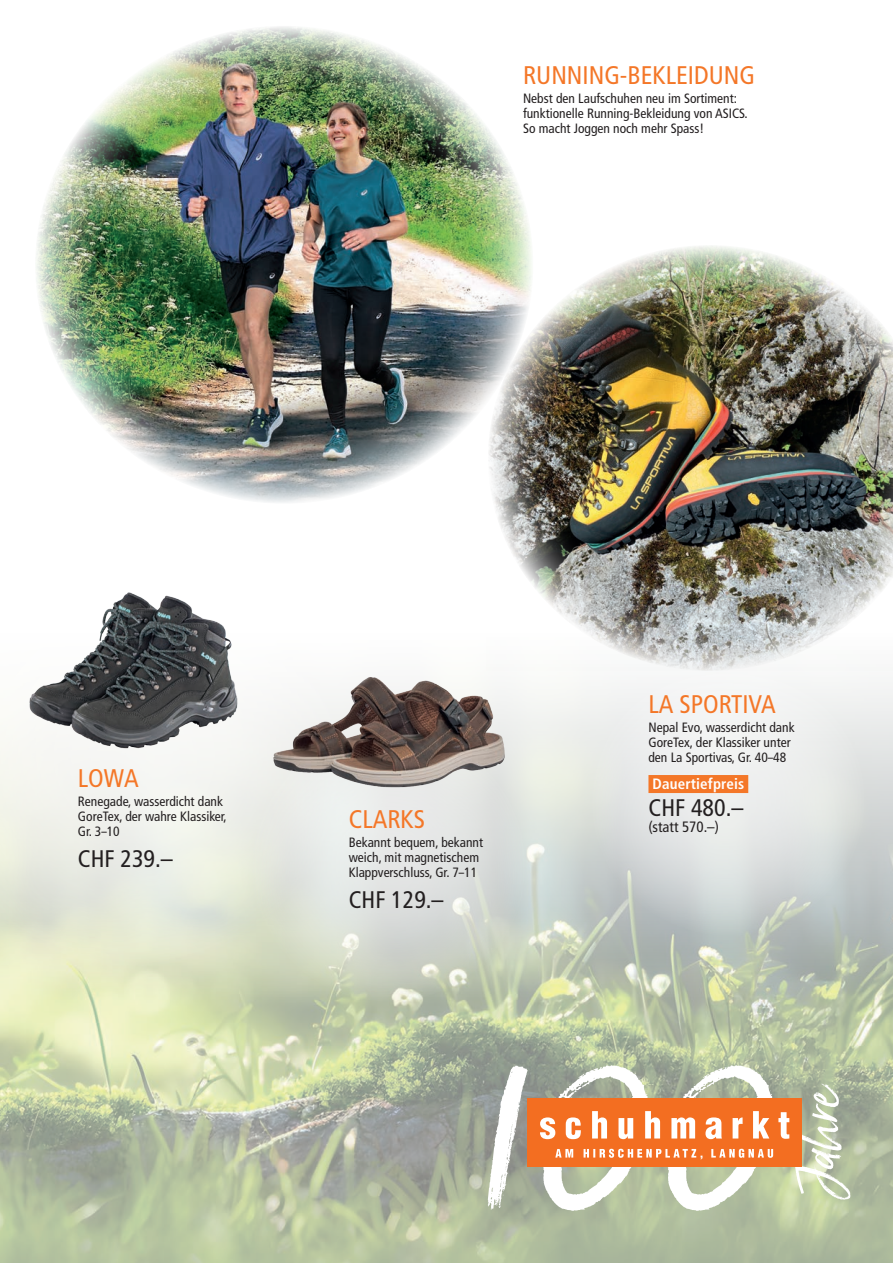
<style>
.page{position:relative;width:893px;height:1263px;background:#fff}
.page>*{position:absolute;margin:0;border:0;box-sizing:border-box;transform-origin:0 0}
.t1{font:condensed 25.5px "Frutiger";color:#f47728}
.t2{font:condensed 24px "Frutiger";color:#231f20}
.t3{font:700 condensed 15px "Frutiger LT Std";letter-spacing:.01em;color:#fff}
.t4{font:condensed 15px "Frutiger";color:#231f20}
.t5{font:condensed 13.5px/15px "Frutiger";color:#231f20}
.s1{color:#f47728}
</style>
<div class="page">
<img style="left:0;top:1000px;width:893px;height:263px">
<svg style="left:0;top:682px;width:893px;height:318px;background:#cdd4c6"></svg>
<svg style="left:0;top:682px;width:295px;height:285px"></svg>
<svg style="left:249px;top:725px;width:278px;height:277px;background:#dcdfd9"></svg>
<svg style="left:589px;top:659px;width:277px;height:277px"></svg>
<svg style="left:488px;top:1065px;width:362px;height:146px"></svg>
<img style="left:25px;top:592px;width:217px;height:163px">
<img style="left:265px;top:676px;width:246px;height:121px">
<img style="left:36px;top:27px;width:495px;height:476px">
<img style="left:488px;top:245px;width:405px;height:426px">
<div style="left:648px;top:775px;width:100px;height:18px;background:#f47728"></div>
<h1 class="t1" style="left:523px;top:60px;width:234px">RUNNING-BEKLEIDUNG</h1>
<p class="t5" style="left:523px;top:91px;width:226px">Nebst den Laufschuhen neu im Sortiment: funktionelle Running-Bekleidung von ASICS.<br>So macht Joggen noch mehr Spass!</p>
<h1 class="t1" style="left:78px;top:763px;width:62px">LOWA</h1>
<p class="t5" style="left:78px;top:794px;width:150px">Renegade, wasserdicht dank<br>GoreTex, der wahre Klassiker,<br>Gr. 3–10</p>
<h2 class="t2" style="left:78px;top:844px;width:96px">CHF 239.–</h2>
<h1 class="t1" style="left:349px;top:804px;width:78px">CLARKS</h1>
<p class="t5" style="left:349px;top:835px;width:136px">Bekannt bequem, bekannt weich, mit magnetischem<br>Klappverschluss, Gr. 7–11</p>
<h2 class="t2" style="left:349px;top:885px;width:96px">CHF 129.–</h2>
<h1 class="t1" style="left:648px;top:689px;width:129px">LA SPORTIVA</h1>
<p class="t5" style="left:648px;top:720px;width:148px">Nepal Evo, wasserdicht dank<br>GoreTex, der Klassiker unter den La Sportivas, Gr. 40–48</p>
<p class="t3" style="left:652px;top:775px;width:97px">Dauertiefpreis<span class="s1">i</span></p>
<h2 class="t2" style="left:648px;top:793px;width:96px">CHF 480.–</h2>
<p class="t4" style="left:648px;top:818px;width:72px">(statt 570.–)</p>
</div>
